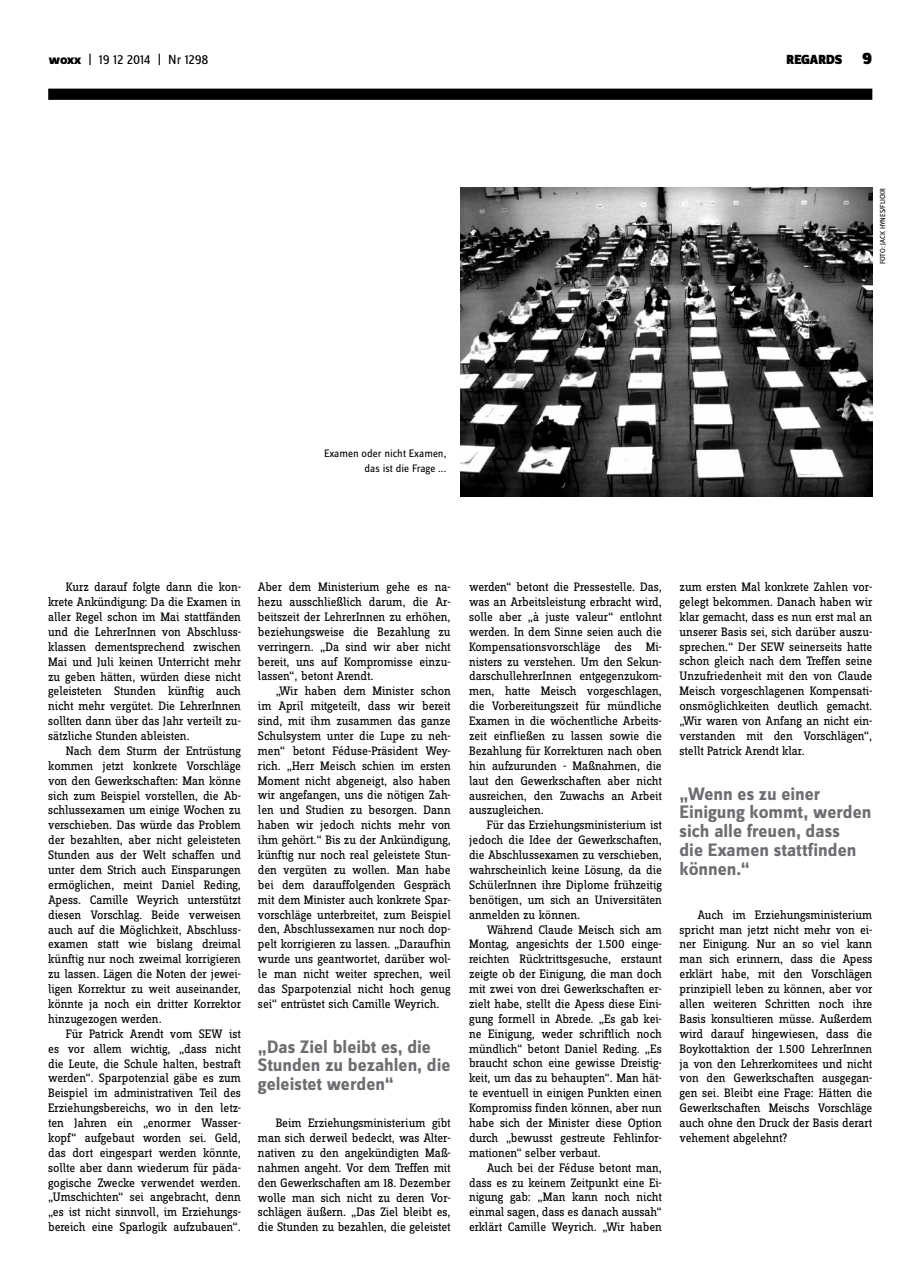
<style>
.page{position:relative;width:922px;height:1276px;background:#fff}
.page>*{position:absolute;margin:0;border:0;box-sizing:border-box;transform-origin:0 0}
.t1{font:700 18.75px/18.8px "Zine Sans Dis";color:#6d6e71}
.t2{font:13.75px "Zine Sans Dis";letter-spacing:-.01em;color:#000}
.t3{font:900 13.75px "Zine Sans Dis";letter-spacing:-.01em;color:#000}
.t4{font:12.75px/14.9px "Zine Slab Dis";letter-spacing:-.01em;color:#000;text-align:justify}
.t5{font:11.25px/14.9px "Zine Sans Dis";color:#000;text-align:right}
.t6{font:7.5px "Zine Sans Dis";letter-spacing:-.02em;color:#000}
.s1{font-weight:800}
.s2{font-size:17.5px}
</style>
<div class="page">
<img style="left:461px;top:188px;width:411px;height:308px">
<div style="left:48px;top:89px;width:824px;height:11px;background:#000"></div>
<p class="t2" style="left:49px;top:53px;width:161px"><span class="s1">woxx</span> | 19 12 2014 | Nr 1298</p>
<p class="t3" style="left:786px;top:53px;width:87px">REGARDS <span class="s2">9</span></p>
<p class="t6" style="left:878px;top:264px;width:78px;rotate:-90deg">FOTO: JACK HYNES/FLICKR</p>
<p class="t5" style="left:324px;top:447px;width:124px">Examen oder nicht Examen, das ist die Frage ...</p>
<p class="t4" style="left:48px;top:580px;width:194px;text-indent:18px">Kurz darauf folgte dann die kon&shy;krete Ankündigung: Da die Examen in aller Regel schon im Mai stattfänden und die LehrerInnen von Abschluss&shy;klassen dementsprechend zwischen Mai und Juli keinen Unterricht mehr zu geben hätten, würden diese nicht geleisteten Stunden künftig auch nicht mehr vergütet. Die LehrerInnen sollten dann über das Jahr verteilt zu&shy;sätzliche Stunden ableisten.</p>
<p class="t4" style="left:48px;top:744px;width:194px;text-indent:18px">Nach dem Sturm der Entrüstung kommen jetzt konkrete Vorschläge von den Gewerkschaften: Man könne sich zum Beispiel vorstellen, die Ab&shy;schlussexamen um einige Wochen zu verschieben. Das würde das Problem der bezahlten, aber nicht geleisteten Stunden aus der Welt schaffen und unter dem Strich auch Einsparungen ermöglichen, meint Daniel Reding, Apess. Camille Weyrich unterstützt diesen Vorschlag. Beide verweisen auch auf die Möglichkeit, Abschluss&shy;examen statt wie bislang dreimal künftig nur noch zweimal korrigieren zu lassen. Lägen die Noten der jewei&shy;ligen Korrektur zu weit auseinander, könnte ja noch ein dritter Korrektor hinzugezogen werden.</p>
<p class="t4" style="left:48px;top:1027px;width:194px;text-indent:18px">Für Patrick Arendt vom SEW ist es vor allem wichtig, „dass nicht die Leute, die Schule halten, bestraft werden“. Sparpotenzial gäbe es zum Beispiel im administrativen Teil des Erziehungsbereichs, wo in den letz&shy;ten Jahren ein „enormer Wasser&shy;kopf“ aufgebaut worden sei. Geld, das dort eingespart werden könnte, sollte aber dann wiederum für päda&shy;gogische Zwecke verwendet werden. „Umschichten“ sei angebracht, denn „es ist nicht sinnvoll, im Erziehungs&shy;bereich eine Sparlogik aufzubauen“.</p>
<p class="t4" style="left:258px;top:580px;width:194px">Aber dem Ministerium gehe es na&shy;hezu ausschließlich darum, die Ar&shy;beitszeit der LehrerInnen zu erhöhen, beziehungsweise die Bezahlung zu verringern. „Da sind wir aber nicht bereit, uns auf Kompromisse einzu&shy;lassen“, betont Arendt.</p>
<p class="t4" style="left:258px;top:684px;width:194px;text-indent:18px">„Wir haben dem Minister schon im April mitgeteilt, dass wir bereit sind, mit ihm zusammen das ganze Schulsystem unter die Lupe zu neh&shy;men“ betont Féduse-Präsident Wey&shy;rich. „Herr Meisch schien im ersten Moment nicht abgeneigt, also haben wir angefangen, uns die nötigen Zah&shy;len und Studien zu besorgen. Dann haben wir jedoch nichts mehr von ihm gehört.“ Bis zu der Ankündigung, künftig nur noch real geleistete Stun&shy;den vergüten zu wollen. Man habe bei dem darauffolgenden Gespräch mit dem Minister auch konkrete Spar&shy;vorschläge unterbreitet, zum Beispiel den, Abschlussexamen nur noch dop&shy;pelt korrigieren zu lassen. „Daraufhin wurde uns geantwortet, darüber wol&shy;le man nicht weiter sprechen, weil das Sparpotenzial nicht hoch genug sei“ entrüstet sich Camille Weyrich.</p>
<h1 class="t1" style="left:258px;top:1038px;width:194px">„Das Ziel bleibt es, die<br>Stunden zu bezahlen, die geleistet werden“</h1>
<p class="t4" style="left:258px;top:1116px;width:194px;text-indent:18px">Beim Erziehungsministerium gibt man sich derweil bedeckt, was Alter&shy;nativen zu den angekündigten Maß&shy;nahmen angeht. Vor dem Treffen mit den Gewerkschaften am 18. Dezember wolle man sich nicht zu deren Vor&shy;schlägen äußern. „Das Ziel bleibt es, die Stunden zu bezahlen, die geleistet</p>
<p class="t4" style="left:469px;top:580px;width:194px">werden“ betont die Pressestelle. Das, was an Arbeitsleistung erbracht wird, solle aber „à juste valeur“ entlohnt werden. In dem Sinne seien auch die Kompensationsvorschläge des Mi&shy;nisters zu verstehen. Um den Sekun&shy;darschullehrerInnen entgegenzukom&shy;men, hatte Meisch vorgeschlagen, die Vorbereitungszeit für mündliche Examen in die wöchentliche Arbeits&shy;zeit einfließen zu lassen sowie die Bezahlung für Korrekturen nach oben hin aufzurunden - Maßnahmen, die laut den Gewerkschaften aber nicht ausreichen, den Zuwachs an Arbeit auszugleichen.</p>
<p class="t4" style="left:469px;top:818px;width:194px;text-indent:18px">Für das Erziehungsministerium ist jedoch die Idee der Gewerkschaften, die Abschlussexamen zu verschieben, wahrscheinlich keine Lösung, da die SchülerInnen ihre Diplome frühzeitig benötigen, um sich an Universitäten anmelden zu können.</p>
<p class="t4" style="left:469px;top:922px;width:194px;text-indent:18px">Während Claude Meisch sich am Montag, angesichts der 1.500 einge&shy;reichten Rücktrittsgesuche, erstaunt zeigte ob der Einigung, die man doch mit zwei von drei Gewerkschaften er&shy;zielt habe, stellt die Apess diese Eini&shy;gung formell in Abrede. „Es gab kei&shy;ne Einigung, weder schriftlich noch mündlich“ betont Daniel Reding. „Es braucht schon eine gewisse Dreistig&shy;keit, um das zu behaupten“. Man hät&shy;te eventuell in einigen Punkten einen Kompromiss finden können, aber nun habe sich der Minister diese Option durch „bewusst gestreute Fehlinfor&shy;mationen“ selber verbaut.</p>
<p class="t4" style="left:469px;top:1160px;width:194px;text-indent:18px">Auch bei der Féduse betont man, dass es zu keinem Zeitpunkt eine Ei&shy;nigung gab: „Man kann noch nicht einmal sagen, dass es danach aussah“ erklärt Camille Weyrich. „Wir haben</p>
<p class="t4" style="left:679px;top:580px;width:194px">zum ersten Mal konkrete Zahlen vor&shy;gelegt bekommen. Danach haben wir klar gemacht, dass es nun erst mal an unserer Basis sei, sich darüber auszu&shy;sprechen.“ Der SEW seinerseits hatte schon gleich nach dem Treffen seine Unzufriedenheit mit den von Claude Meisch vorgeschlagenen Kompensati&shy;onsmöglichkeiten deutlich gemacht. „Wir waren von Anfang an nicht ein&shy;verstanden mit den Vorschlägen“, stellt Patrick Arendt klar.</p>
<h1 class="t1" style="left:679px;top:785px;width:193px">„Wenn es zu einer<br>Einigung kommt, werden sich alle freuen, dass<br>die Examen stattfinden können.“</h1>
<p class="t4" style="left:679px;top:908px;width:194px;text-indent:18px">Auch im Erziehungsministerium spricht man jetzt nicht mehr von ei&shy;ner Einigung. Nur an so viel kann man sich erinnern, dass die Apess erklärt habe, mit den Vorschlägen prinzipiell leben zu können, aber vor allen weiteren Schritten noch ihre Basis konsultieren müsse. Außerdem wird darauf hingewiesen, dass die Boykottaktion der 1.500 LehrerInnen ja von den Lehrerkomitees und nicht von den Gewerkschaften ausgegan&shy;gen sei. Bleibt eine Frage: Hätten die Gewerkschaften Meischs Vorschläge auch ohne den Druck der Basis derart vehement abgelehnt?</p>
</div>
